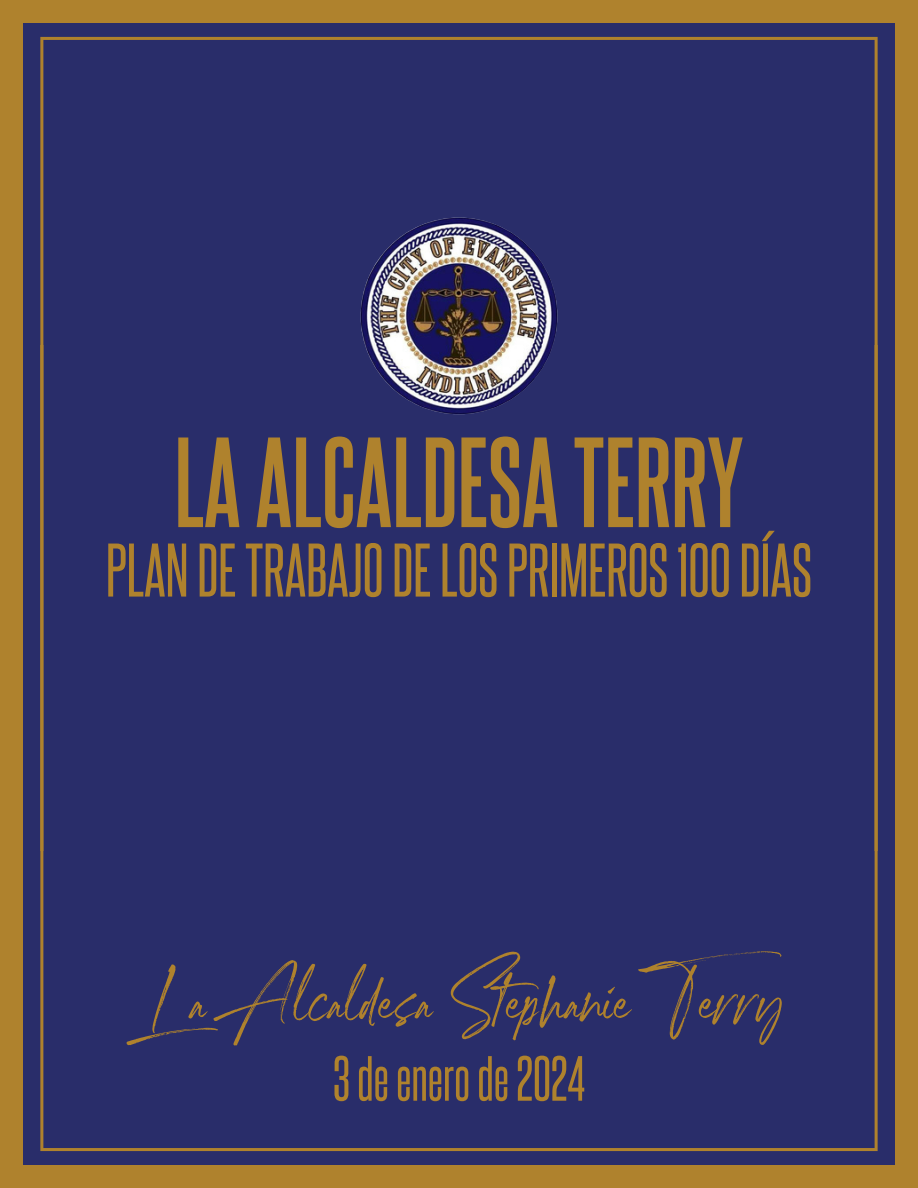
<style>
.page{position:relative;width:918px;height:1188px;background:#fff}
.page>*{position:absolute;margin:0;border:0;box-sizing:border-box;transform-origin:0 0}
.t1{font:700 108.9px "Steelfish Rg";color:#af822d}
.t2{font:64.5px "Steelfish Rg";color:#af822d}
.t3{font:61.2px "Marquette";color:#af822d}
.t4{font:54.15px "Steelfish Rg";color:#af822d}
</style>
<div class="page">
<svg style="left:6px;top:6px;width:898px;height:340px;background:#363564"></svg>
<div style="left:6px;top:346px;width:898px;height:827px;background:#292d6a"></div>
<img style="left:361px;top:218px;width:196px;height:196px;border-radius:50%">
<div style="left:0;top:0;width:6px;height:1188px;background:#af822d"></div>
<div style="left:904px;top:0;width:14px;height:1188px;background:#af822d"></div>
<div style="left:0;top:0;width:918px;height:6px;background:#af822d"></div>
<div style="left:0;top:1173px;width:918px;height:15px;background:#af822d"></div>
<p class="t1" style="left:174px;top:413px;width:571px">LAALCALDESATERRY</p>
<p class="t2" style="left:106px;top:529px;width:708px">PLANDETRABAJODELOSPRIMEROS100DÍAS</p>
<p class="t3" style="left:146px;top:977px;width:651px">La Alcaldesa Stephanie Terry</p>
<p class="t4" style="left:333px;top:1044px;width:253px">3deenerode2024</p>
</div>
